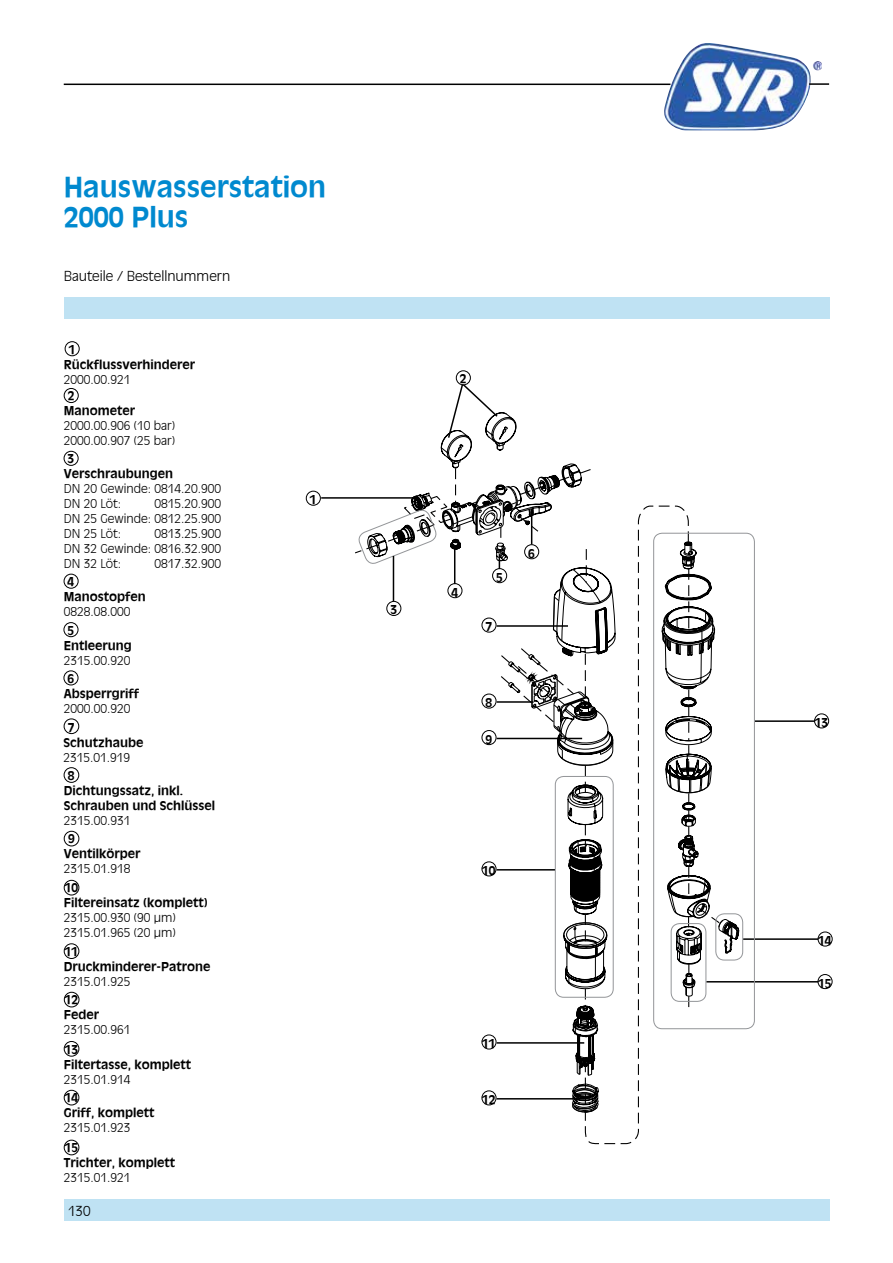
<style>
.page{position:relative;width:893px;height:1263px;background:#fff}
.page>*{position:absolute;margin:0;border:0;box-sizing:border-box;transform-origin:0 0}
.t1{font:700 27px/30px "Ant Oliv";color:#0089cf}
.t2{font:300 13.5px "Ant Oliv";color:#000}
.t3{font:300 12px/15px "Ant Oliv";color:#000}
.t4{font:700 12px/15px "Ant Oliv";color:#000}
</style>
<div class="page">
<div style="left:64px;top:298px;width:765px;height:21px;background:#bfe2f3"></div>
<div style="left:64px;top:1199px;width:765px;height:21px;background:#bfe2f3"></div>
<img style="left:663px;top:43px;width:159px;height:87px">
<hr style="left:64px;top:84px;width:606px;height:1px;background:#000">
<hr style="left:809px;top:83px;width:20px;height:2px;background:#000">
<div style="left:64px;top:718px;width:15px;height:16px;border:1px solid #000;border-radius:50%"></div>
<div style="left:64px;top:451px;width:15px;height:15px;border:1px solid #000;border-radius:50%"></div>
<div style="left:64px;top:574px;width:15px;height:15px;border:1px solid #000;border-radius:50%"></div>
<div style="left:64px;top:622px;width:14px;height:15px;border:1px solid #000;border-radius:50%"></div>
<div style="left:64px;top:670px;width:14px;height:15px;border:1px solid #000;border-radius:50%"></div>
<div style="left:65px;top:341px;width:15px;height:15px;border:1px solid #000;border-radius:50%"></div>
<div style="left:64px;top:388px;width:15px;height:15px;border:1px solid #000;border-radius:50%"></div>
<div style="left:456px;top:370px;width:15px;height:15px;border:1px solid #000;border-radius:50%"></div>
<svg style="left:355px;top:382px;width:384px;height:730px"></svg>
<div style="left:386px;top:601px;width:15px;height:15px;border:1px solid #000;border-radius:50%"></div>
<hr style="left:393px;top:556px;width:1px;height:45px;background:#000">
<hr style="left:497px;top:701px;width:37px;height:2px;background:#000">
<div style="left:482px;top:694px;width:14px;height:14px;border:1px solid #000;border-radius:50%"></div>
<hr style="left:755px;top:720px;width:60px;height:2px;background:#000">
<div style="left:814px;top:713px;width:15px;height:15px;border:1px solid #000;border-radius:50%"></div>
<hr style="left:706px;top:981px;width:112px;height:1px;background:#000">
<div style="left:818px;top:974px;width:14px;height:15px;border:1px solid #000;border-radius:50%"></div>
<hr style="left:743px;top:938px;width:75px;height:2px;background:#000">
<div style="left:818px;top:932px;width:14px;height:14px;border:1px solid #000;border-radius:50%"></div>
<hr style="left:321px;top:497px;width:96px;height:2px;background:#000">
<div style="left:306px;top:491px;width:15px;height:15px;border:1px solid #000;border-radius:50%"></div>
<div style="left:64px;top:880px;width:15px;height:15px;border:1px solid #000;border-radius:50%"></div>
<div style="left:64px;top:943px;width:15px;height:16px;border:1px solid #000;border-radius:50%"></div>
<div style="left:64px;top:992px;width:15px;height:15px;border:1px solid #000;border-radius:50%"></div>
<div style="left:64px;top:767px;width:15px;height:16px;border:1px solid #000;border-radius:50%"></div>
<div style="left:64px;top:831px;width:15px;height:15px;border:1px solid #000;border-radius:50%"></div>
<div style="left:524px;top:544px;width:15px;height:15px;border:1px solid #000;border-radius:50%"></div>
<hr style="left:531px;top:510px;width:1px;height:34px;background:#000">
<hr style="left:497px;top:625px;width:71px;height:2px;background:#000">
<div style="left:482px;top:618px;width:14px;height:14px;border:1px solid #000;border-radius:50%"></div>
<hr style="left:497px;top:738px;width:85px;height:1px;background:#000">
<div style="left:482px;top:730px;width:14px;height:15px;border:1px solid #000;border-radius:50%"></div>
<div style="left:555px;top:776px;width:59px;height:222px;border:1px solid #939598;border-radius:9px"></div>
<hr style="left:497px;top:869px;width:58px;height:1px;background:#000">
<div style="left:482px;top:861px;width:14px;height:15px;border:1px solid #000;border-radius:50%"></div>
<hr style="left:497px;top:1042px;width:87px;height:2px;background:#000">
<div style="left:482px;top:1034px;width:14px;height:15px;border:1px solid #000;border-radius:50%"></div>
<hr style="left:497px;top:1098px;width:87px;height:1px;background:#000">
<div style="left:482px;top:1090px;width:14px;height:15px;border:1px solid #000;border-radius:50%"></div>
<div style="left:653px;top:533px;width:102px;height:496px;border:1px solid #939598;border-radius:9px"></div>
<div style="left:671px;top:923px;width:35px;height:79px;border:1px solid #939598;border-radius:9px"></div>
<div style="left:715px;top:913px;width:28px;height:47px;border:1px solid #939598;border-radius:9px"></div>
<div style="left:64px;top:1041px;width:15px;height:15px;border:1px solid #000;border-radius:50%"></div>
<div style="left:64px;top:1090px;width:15px;height:15px;border:1px solid #000;border-radius:50%"></div>
<div style="left:64px;top:1140px;width:15px;height:15px;border:1px solid #000;border-radius:50%"></div>
<h1 class="t1" style="left:64px;top:170px;width:264px">Hauswasserstation<br>2000 Plus</h1>
<p class="t2" style="left:64px;top:268px;width:168px">Bauteile / Bestellnummern</p>
<p class="t4" style="left:64px;top:341px;width:133px;text-indent:5px">1<br>Rückflussverhinderer</p>
<p class="t3" style="left:64px;top:371px;width:68px">2000.00.921</p>
<p class="t4" style="left:64px;top:403px;width:73px">Manometer</p>
<p class="t3" style="left:64px;top:418px;width:113px">2000.00.906 (10 bar)<br>2000.00.907 (25 bar)</p>
<p class="t4" style="left:68px;top:388px;width:8px">2</p>
<p class="t4" style="left:68px;top:451px;width:8px">3</p>
<p class="t4" style="left:64px;top:466px;width:111px">Verschraubungen</p>
<p class="t3" style="left:64px;top:481px;width:159px">DN 20 Gewinde: 0814.20.900<br>DN 20 Löt:</p>
<p class="t3" style="left:64px;top:496px;width:159px;text-align:justify;text-indent:91px">0815.20.900<br>DN 25 Gewinde: 0812.25.900<br>DN 25 Löt:</p>
<p class="t3" style="left:64px;top:526px;width:159px;text-align:justify;text-indent:91px">0813.25.900<br>DN 32 Gewinde: 0816.32.900<br>DN 32 Löt:</p>
<p class="t3" style="left:154px;top:556px;width:68px">0817.32.900</p>
<p class="t4" style="left:68px;top:574px;width:8px">4</p>
<p class="t4" style="left:64px;top:589px;width:84px">Manostopfen</p>
<p class="t3" style="left:64px;top:604px;width:68px">0828.08.000</p>
<p class="t4" style="left:68px;top:622px;width:8px">5</p>
<p class="t4" style="left:64px;top:637px;width:70px">Entleerung</p>
<p class="t3" style="left:64px;top:652px;width:68px">2315.00.920</p>
<p class="t4" style="left:68px;top:670px;width:8px">6</p>
<p class="t4" style="left:64px;top:685px;width:77px">Absperrgriff</p>
<p class="t3" style="left:64px;top:700px;width:68px">2000.00.920</p>
<p class="t4" style="left:68px;top:719px;width:8px">7</p>
<p class="t4" style="left:63px;top:734px;width:82px">Schutzhaube</p>
<p class="t3" style="left:63px;top:750px;width:68px">2315.01.919</p>
<p class="t4" style="left:68px;top:767px;width:8px">8</p>
<p class="t4" style="left:64px;top:782px;width:153px">Dichtungssatz, inkl.<br>Schrauben und Schlüssel</p>
<p class="t3" style="left:64px;top:812px;width:68px">2315.00.931</p>
<p class="t4" style="left:68px;top:831px;width:8px">9</p>
<p class="t4" style="left:64px;top:846px;width:78px">Ventilkörper</p>
<p class="t3" style="left:64px;top:861px;width:68px">2315.01.918</p>
<p class="t4" style="left:65px;top:880px;width:15px">10</p>
<p class="t4" style="left:64px;top:895px;width:145px">Filtereinsatz (komplett)</p>
<p class="t3" style="left:64px;top:910px;width:114px">2315.00.930 (90 µm)<br>2315.01.965 (20 µm)</p>
<p class="t4" style="left:65px;top:943px;width:15px">11</p>
<p class="t4" style="left:64px;top:958px;width:148px">Druckminderer-Patrone</p>
<p class="t3" style="left:64px;top:973px;width:68px">2315.01.925</p>
<p class="t4" style="left:64px;top:992px;width:37px">12<br>Feder</p>
<p class="t3" style="left:64px;top:1022px;width:68px">2315.00.961</p>
<p class="t4" style="left:65px;top:1041px;width:15px">13</p>
<p class="t4" style="left:64px;top:1056px;width:129px">Filtertasse, komplett</p>
<p class="t3" style="left:64px;top:1071px;width:68px">2315.01.914</p>
<p class="t4" style="left:65px;top:1090px;width:15px">14</p>
<p class="t4" style="left:64px;top:1105px;width:92px">Griff, komplett</p>
<p class="t3" style="left:64px;top:1120px;width:68px">2315.01.923</p>
<p class="t4" style="left:64px;top:1140px;width:113px">15<br>Trichter, komplett</p>
<p class="t3" style="left:64px;top:1170px;width:68px">2315.01.921</p>
<p class="t2" style="left:68px;top:1203px;width:24px">130</p>
<p class="t4" style="left:310px;top:492px;width:8px">1</p>
<p class="t4" style="left:460px;top:370px;width:8px">2</p>
<p class="t4" style="left:390px;top:602px;width:8px">3</p>
<p class="t4" style="left:451px;top:584px;width:8px">4</p>
<p class="t4" style="left:496px;top:569px;width:8px">5</p>
<p class="t4" style="left:486px;top:619px;width:8px">7</p>
<p class="t4" style="left:528px;top:545px;width:8px">6</p>
<p class="t4" style="left:486px;top:695px;width:8px">8</p>
<p class="t4" style="left:486px;top:731px;width:8px">9</p>
<p class="t4" style="left:482px;top:862px;width:15px">10</p>
<p class="t4" style="left:482px;top:1035px;width:15px">11</p>
<p class="t4" style="left:482px;top:1091px;width:15px">12</p>
<p class="t4" style="left:815px;top:714px;width:15px">13</p>
<p class="t4" style="left:818px;top:932px;width:15px">14</p>
<p class="t4" style="left:818px;top:975px;width:15px">15</p>
</div>
